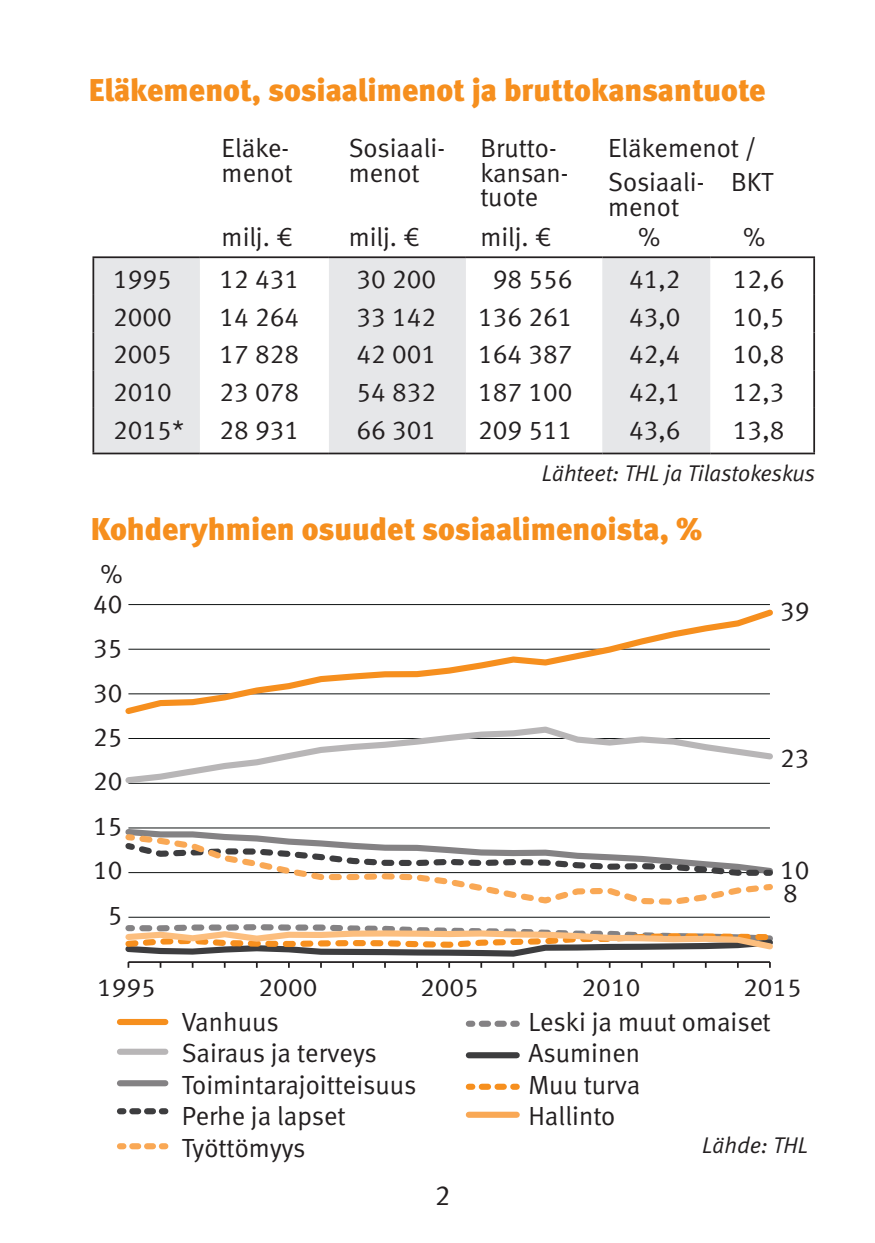
<style>
.page{position:relative;width:875px;height:1243px;background:#fff}
.page>*{position:absolute;margin:0;border:0;box-sizing:border-box;transform-origin:0 0}
.OTSIKKO{font:31.5px "Meta Black LF";color:#f68f1e}
.Otsikko{font:28px "Meta Normal LF";color:#231f20}
.Otsikko-2{font:26.25px/44.4px "Meta Normal LF";color:#231f20}
.t1{font:25.2px "Meta Normal LF";color:#231f20;scale:1.04 1}
.Otsikko-3{font:italic 22.75px "Meta Normal LF";color:#231f20}
</style>
<div class="page">
<svg style="left:94px;top:258px;width:616px;height:195px;fill:#e6e7e9"></svg>
<hr style="left:92px;top:295px;width:2px;height:38px;background:#231f20">
<hr style="left:813px;top:295px;width:2px;height:38px;background:#231f20">
<hr style="left:92px;top:333px;width:2px;height:37px;background:#231f20">
<hr style="left:813px;top:333px;width:2px;height:37px;background:#231f20">
<hr style="left:92px;top:370px;width:2px;height:38px;background:#231f20">
<hr style="left:813px;top:370px;width:2px;height:38px;background:#231f20">
<hr style="left:92px;top:408px;width:2px;height:45px;background:#231f20">
<hr style="left:813px;top:408px;width:2px;height:45px;background:#231f20">
<hr style="left:92px;top:453px;width:108px;height:1px;background:#231f20">
<hr style="left:200px;top:453px;width:129px;height:1px;background:#231f20">
<hr style="left:329px;top:453px;width:137px;height:1px;background:#231f20">
<hr style="left:466px;top:453px;width:136px;height:1px;background:#231f20">
<hr style="left:602px;top:453px;width:108px;height:1px;background:#231f20">
<hr style="left:710px;top:453px;width:105px;height:1px;background:#231f20">
<hr style="left:92px;top:256px;width:108px;height:2px;background:#231f20">
<hr style="left:92px;top:258px;width:2px;height:37px;background:#231f20">
<hr style="left:200px;top:256px;width:129px;height:2px;background:#231f20">
<hr style="left:329px;top:256px;width:137px;height:2px;background:#231f20">
<hr style="left:466px;top:256px;width:136px;height:2px;background:#231f20">
<hr style="left:602px;top:256px;width:108px;height:2px;background:#231f20">
<hr style="left:710px;top:256px;width:105px;height:2px;background:#231f20">
<hr style="left:813px;top:258px;width:2px;height:37px;background:#231f20">
<hr style="left:128px;top:917px;width:642px;height:1px;background:#0f1313">
<hr style="left:128px;top:604px;width:642px;height:1px;background:#0f1313">
<svg style="left:125px;top:726px;width:648px;height:58px"></svg>
<svg style="left:125px;top:605px;width:648px;height:109px"></svg>
<svg style="left:475px;top:890px;width:293px;height:15px"></svg>
<svg style="left:125px;top:827px;width:648px;height:63px"></svg>
<svg style="left:125px;top:924px;width:648px;height:44px"></svg>
<div style="left:120px;top:1019px;width:45px;height:6px;background:#f68f1e"></div>
<div style="left:120px;top:1049px;width:45px;height:6px;background:#b8b6b7"></div>
<div style="left:120px;top:1080px;width:45px;height:6px;background:#848284"></div>
<svg style="left:120px;top:1108px;width:3px;height:6px"></svg>
<svg style="left:132px;top:1108px;width:33px;height:6px"></svg>
<svg style="left:469px;top:1021px;width:3px;height:6px"></svg>
<svg style="left:482px;top:1021px;width:35px;height:6px"></svg>
<div style="left:469px;top:1052px;width:48px;height:6px;background:#3d3d3f"></div>
<svg style="left:120px;top:1143px;width:3px;height:6px"></svg>
<svg style="left:132px;top:1143px;width:33px;height:6px"></svg>
<div style="left:469px;top:1112px;width:48px;height:6px;background:#f9a855"></div>
<svg style="left:469px;top:1084px;width:3px;height:6px"></svg>
<svg style="left:482px;top:1084px;width:35px;height:6px"></svg>
<p class="OTSIKKO" style="left:89px;top:71px;width:678px">Eläkemenot, sosiaalimenot ja bruttokansantuote</p>
<p class="Otsikko-2" style="left:222px;top:126px;width:69px">Eläke-</p>
<p class="Otsikko-2" style="left:222px;top:150px;width:73px">menot</p>
<p class="Otsikko-2" style="left:349px;top:126px;width:98px">Sosiaali-</p>
<p class="Otsikko-2" style="left:349px;top:150px;width:73px">menot</p>
<p class="Otsikko-2" style="left:480px;top:126px;width:78px">Brutto-</p>
<p class="Otsikko-2" style="left:480px;top:150px;width:90px">kansan-</p>
<p class="Otsikko-2" style="left:480px;top:175px;width:59px">tuote</p>
<p class="Otsikko-2" style="left:608px;top:126px;width:150px">Eläkemenot /</p>
<p class="Otsikko-2" style="left:608px;top:159px;width:98px">Sosiaali-</p>
<p class="Otsikko-2" style="left:608px;top:184px;width:73px">menot</p>
<p class="Otsikko-2" style="left:731px;top:159px;width:43px">BKT</p>
<p class="Otsikko-2" style="left:222px;top:215px;width:73px">milj. €</p>
<p class="Otsikko-2" style="left:349px;top:215px;width:73px">milj. €</p>
<p class="Otsikko-2" style="left:480px;top:215px;width:73px">milj. €</p>
<p class="Otsikko-2" style="left:638px;top:215px;width:24px">%</p>
<p class="Otsikko-2" style="left:743px;top:215px;width:24px">%</p>
<p class="Otsikko-2" style="left:113px;top:256px;width:60px">1995</p>
<p class="Otsikko-2" style="left:219px;top:256px;width:81px">12 431</p>
<p class="Otsikko-2" style="left:356px;top:256px;width:81px">30 200</p>
<p class="Otsikko-2" style="left:493px;top:256px;width:81px">98 556</p>
<p class="Otsikko-2" style="left:629px;top:256px;width:53px">41,2</p>
<p class="Otsikko-2" style="left:733px;top:256px;width:53px">12,6</p>
<p class="Otsikko-2" style="left:113px;top:294px;width:60px">2000</p>
<p class="Otsikko-2" style="left:219px;top:294px;width:81px">14 264</p>
<p class="Otsikko-2" style="left:356px;top:294px;width:81px">33 142</p>
<p class="Otsikko-2" style="left:478px;top:294px;width:96px">136 261</p>
<p class="Otsikko-2" style="left:629px;top:294px;width:53px">43,0</p>
<p class="Otsikko-2" style="left:733px;top:294px;width:53px">10,5</p>
<p class="Otsikko-2" style="left:113px;top:332px;width:60px">2005</p>
<p class="Otsikko-2" style="left:219px;top:332px;width:81px">17 828</p>
<p class="Otsikko-2" style="left:356px;top:332px;width:81px">42 001</p>
<p class="Otsikko-2" style="left:478px;top:332px;width:96px">164 387</p>
<p class="Otsikko-2" style="left:629px;top:332px;width:53px">42,4</p>
<p class="Otsikko-2" style="left:733px;top:332px;width:53px">10,8</p>
<p class="Otsikko-2" style="left:113px;top:369px;width:60px">2010</p>
<p class="Otsikko-2" style="left:219px;top:369px;width:81px">23 078</p>
<p class="Otsikko-2" style="left:356px;top:369px;width:81px">54 832</p>
<p class="Otsikko-2" style="left:478px;top:369px;width:96px">187 100</p>
<p class="Otsikko-2" style="left:629px;top:369px;width:53px">42,1</p>
<p class="Otsikko-2" style="left:733px;top:369px;width:53px">12,3</p>
<p class="Otsikko-2" style="left:113px;top:407px;width:72px">2015*</p>
<p class="Otsikko-2" style="left:219px;top:407px;width:81px">28 931</p>
<p class="Otsikko-2" style="left:356px;top:407px;width:81px">66 301</p>
<p class="Otsikko-2" style="left:478px;top:407px;width:96px">209 511</p>
<p class="Otsikko-2" style="left:629px;top:407px;width:53px">43,6</p>
<p class="Otsikko-2" style="left:733px;top:407px;width:53px">13,8</p>
<p class="Otsikko-3" style="left:542px;top:460px;width:275px">Lähteet: THL ja Tilastokeskus</p>
<p class="OTSIKKO" style="left:91px;top:510px;width:613px">Kohderyhmien osuudet sosiaalimenoista, %</p>
<p class="Otsikko-2" style="left:100px;top:552px;width:24px">%</p>
<p class="Otsikko-2" style="left:93px;top:581px;width:31px;text-align:center">40<br>35<br>30<br>25<br>20<br>15<br>10<br>5</p>
<p class="Otsikko-2" style="left:780px;top:588px;width:31px">39</p>
<p class="Otsikko-2" style="left:780px;top:735px;width:31px">23</p>
<p class="Otsikko-2" style="left:780px;top:858px;width:31px;line-height:23.4px">10<br>8</p>
<p class="t1" style="left:97px;top:972px;width:58px">1995</p>
<p class="t1" style="left:258px;top:972px;width:58px">2000</p>
<p class="t1" style="left:420px;top:972px;width:58px">2005</p>
<p class="t1" style="left:581px;top:972px;width:58px">2010</p>
<p class="t1" style="left:743px;top:972px;width:58px">2015</p>
<p class="Otsikko-2" style="left:182px;top:1006px;width:236px;line-height:31.5px">Vanhuus<br>Sairaus ja terveys<br>Toimintarajoitteisuus<br>Perhe ja lapset<br>Työttömyys</p>
<p class="Otsikko-2" style="left:528px;top:1006px;width:244px;line-height:31.5px">Leski ja muut omaiset<br>Asuminen<br>Muu turva<br>Hallinto</p>
<p class="Otsikko-3" style="left:702px;top:1132px;width:107px">Lähde: THL</p>
<p class="Otsikko" style="left:435px;top:1180px;width:17px">2</p>
</div>
